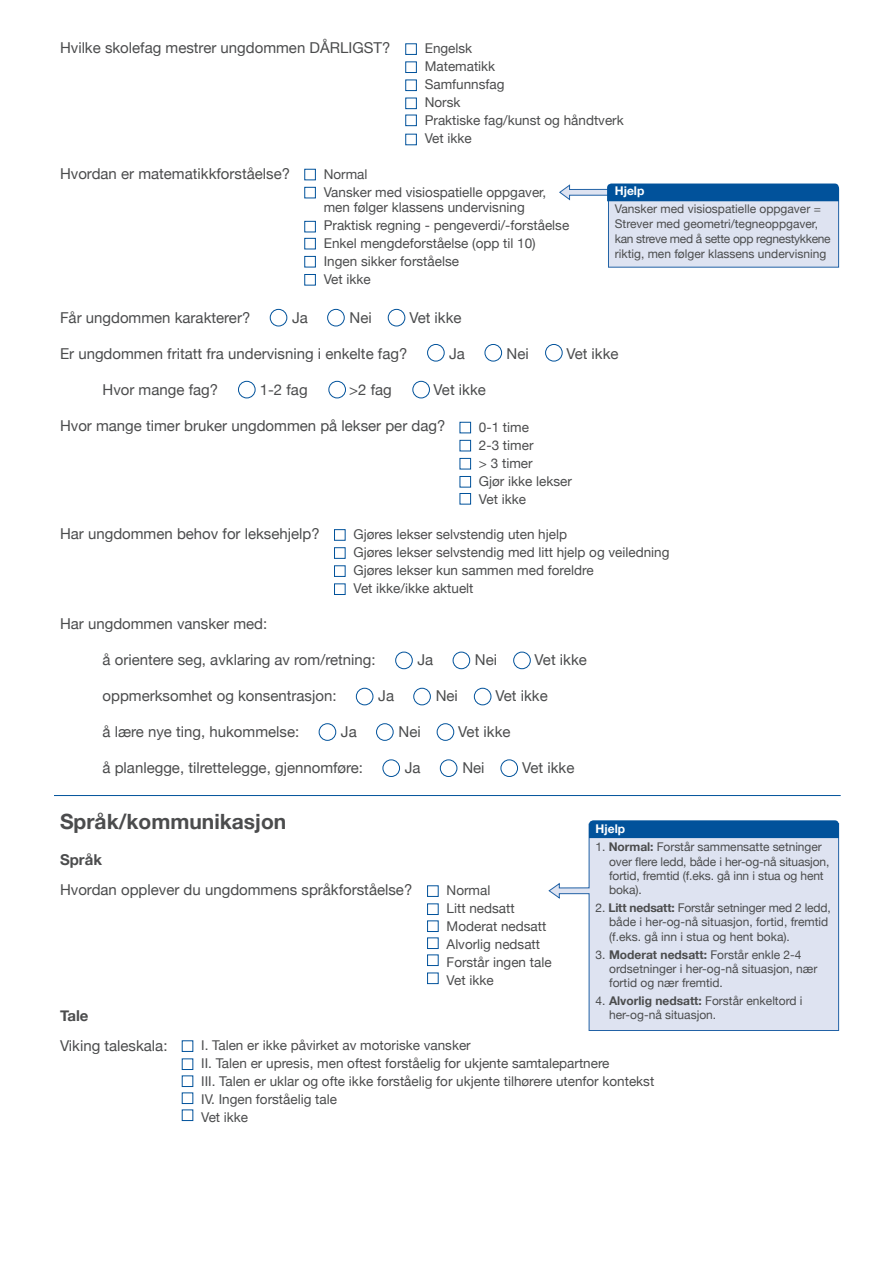
<style>
.page{position:relative;width:893px;height:1263px;background:#fff}
.page>*{position:absolute;margin:0;border:0;box-sizing:border-box;transform-origin:0 0}
.t1{font:700 21px "Helvetica Neue";color:#4b4c4d}
.t2{font:15px "Helvetica Neue";color:#4b4c4d}
.t3{font:700 15px "Helvetica Neue";color:#4b4c4d}
.t4{font:13.5px/18px "Helvetica Neue";color:#4b4c4d}
.t5{font:12px/14.2px "Helvetica Neue";color:#4b4c4d}
.t6{font:700 12px "Helvetica Neue";color:#fff}
.s1{font-weight:700}
</style>
<div class="page">
<hr style="left:54px;top:795px;width:787px;height:1px;background:#01529b">
<svg style="left:559px;top:184px;width:280px;height:84px"></svg>
<svg style="left:548px;top:823px;width:291px;height:208px;background:#e0e5f2"></svg>
<div style="left:589px;top:820px;width:250px;height:18px;background:#01529b"></div>
<div style="left:406px;top:44px;width:11px;height:11px;border:1px solid #01529b"></div>
<div style="left:406px;top:62px;width:11px;height:11px;border:1px solid #01529b"></div>
<div style="left:406px;top:80px;width:11px;height:11px;border:1px solid #01529b"></div>
<div style="left:406px;top:98px;width:11px;height:11px;border:1px solid #01529b"></div>
<div style="left:406px;top:115px;width:11px;height:11px;border:1px solid #01529b"></div>
<div style="left:406px;top:134px;width:11px;height:11px;border:1px solid #01529b"></div>
<div style="left:460px;top:422px;width:11px;height:11px;border:1px solid #01529b"></div>
<div style="left:460px;top:440px;width:11px;height:11px;border:1px solid #01529b"></div>
<div style="left:460px;top:458px;width:11px;height:11px;border:1px solid #01529b"></div>
<div style="left:460px;top:476px;width:11px;height:11px;border:1px solid #01529b"></div>
<div style="left:460px;top:493px;width:11px;height:11px;border:1px solid #01529b"></div>
<div style="left:305px;top:169px;width:11px;height:11px;border:1px solid #01529b"></div>
<div style="left:305px;top:187px;width:11px;height:11px;border:1px solid #01529b"></div>
<div style="left:305px;top:221px;width:11px;height:11px;border:1px solid #01529b"></div>
<div style="left:305px;top:238px;width:11px;height:11px;border:1px solid #01529b"></div>
<div style="left:305px;top:256px;width:11px;height:11px;border:1px solid #01529b"></div>
<div style="left:305px;top:274px;width:11px;height:11px;border:1px solid #01529b"></div>
<div style="left:270px;top:309px;width:17px;height:17px;border:1px solid #01529b;border-radius:50%"></div>
<div style="left:327px;top:309px;width:17px;height:17px;border:1px solid #01529b;border-radius:50%"></div>
<div style="left:388px;top:309px;width:17px;height:17px;border:1px solid #01529b;border-radius:50%"></div>
<div style="left:427px;top:344px;width:17px;height:17px;border:1px solid #01529b;border-radius:50%"></div>
<div style="left:485px;top:344px;width:17px;height:17px;border:1px solid #01529b;border-radius:50%"></div>
<div style="left:545px;top:344px;width:17px;height:17px;border:1px solid #01529b;border-radius:50%"></div>
<div style="left:395px;top:652px;width:17px;height:17px;border:1px solid #01529b;border-radius:50%"></div>
<div style="left:453px;top:652px;width:17px;height:17px;border:1px solid #01529b;border-radius:50%"></div>
<div style="left:513px;top:652px;width:17px;height:17px;border:1px solid #01529b;border-radius:50%"></div>
<div style="left:356px;top:688px;width:17px;height:17px;border:1px solid #01529b;border-radius:50%"></div>
<div style="left:414px;top:688px;width:17px;height:17px;border:1px solid #01529b;border-radius:50%"></div>
<div style="left:474px;top:688px;width:17px;height:17px;border:1px solid #01529b;border-radius:50%"></div>
<div style="left:319px;top:723px;width:17px;height:17px;border:1px solid #01529b;border-radius:50%"></div>
<div style="left:376px;top:723px;width:17px;height:17px;border:1px solid #01529b;border-radius:50%"></div>
<div style="left:437px;top:723px;width:17px;height:17px;border:1px solid #01529b;border-radius:50%"></div>
<div style="left:383px;top:760px;width:17px;height:17px;border:1px solid #01529b;border-radius:50%"></div>
<div style="left:440px;top:760px;width:17px;height:17px;border:1px solid #01529b;border-radius:50%"></div>
<div style="left:501px;top:760px;width:17px;height:17px;border:1px solid #01529b;border-radius:50%"></div>
<div style="left:238px;top:381px;width:17px;height:17px;border:1px solid #01529b;border-radius:50%"></div>
<div style="left:329px;top:381px;width:17px;height:17px;border:1px solid #01529b;border-radius:50%"></div>
<div style="left:413px;top:381px;width:17px;height:17px;border:1px solid #01529b;border-radius:50%"></div>
<div style="left:427px;top:885px;width:11px;height:12px;border:1px solid #01529b"></div>
<div style="left:427px;top:904px;width:11px;height:11px;border:1px solid #01529b"></div>
<div style="left:427px;top:938px;width:11px;height:11px;border:1px solid #01529b"></div>
<div style="left:427px;top:955px;width:11px;height:11px;border:1px solid #01529b"></div>
<div style="left:427px;top:973px;width:11px;height:11px;border:1px solid #01529b"></div>
<div style="left:427px;top:921px;width:11px;height:11px;border:1px solid #01529b"></div>
<div style="left:182px;top:1059px;width:11px;height:11px;border:1px solid #01529b"></div>
<div style="left:182px;top:1093px;width:11px;height:11px;border:1px solid #01529b"></div>
<div style="left:182px;top:1110px;width:11px;height:11px;border:1px solid #01529b"></div>
<div style="left:182px;top:1076px;width:11px;height:11px;border:1px solid #01529b"></div>
<div style="left:334px;top:529px;width:11px;height:11px;border:1px solid #01529b"></div>
<div style="left:334px;top:547px;width:11px;height:11px;border:1px solid #01529b"></div>
<div style="left:334px;top:566px;width:11px;height:11px;border:1px solid #01529b"></div>
<div style="left:334px;top:584px;width:11px;height:11px;border:1px solid #01529b"></div>
<p class="t2" style="left:60px;top:39px;width:332px">Hvilke skolefag mestrer ungdommen DÅRLIGST?</p>
<p class="t4" style="left:425px;top:39px;width:201px">Engelsk<br>Matematikk<br>Samfunnsfag<br>Norsk<br>Praktiske fag/kunst og håndtverk<br>Vet ikke</p>
<p class="t2" style="left:60px;top:165px;width:232px">Hvordan er matematikkforståelse?</p>
<p class="t4" style="left:324px;top:165px;width:224px">Normal<br>Vansker med visiospatielle oppgaver,</p>
<p class="t4" style="left:324px;top:198px;width:247px">men følger klassens undervisning<br>Praktisk regning - pengeverdi/-forståelse<br>Enkel mengdeforståelse (opp til 10)<br>Ingen sikker forståelse<br>Vet ikke</p>
<p class="t6" style="left:615px;top:184px;width:31px">Hjelp</p>
<p class="t5" style="left:615px;top:201px;width:217px;line-height:15px">Vansker med visiospatielle oppgaver = Strever med geometri/tegneoppgaver, kan streve med å sette opp regnestykkene riktig, men følger klassens undervisning</p>
<p class="t2" style="left:60px;top:309px;width:192px">Får ungdommen karakterer?</p>
<p class="t2" style="left:292px;top:309px;width:17px">Ja</p>
<p class="t2" style="left:350px;top:309px;width:24px">Nei</p>
<p class="t2" style="left:409px;top:309px;width:54px">Vet ikke</p>
<p class="t2" style="left:60px;top:345px;width:349px">Er ungdommen fritatt fra undervisning i enkelte fag?</p>
<p class="t2" style="left:449px;top:345px;width:17px">Ja</p>
<p class="t2" style="left:507px;top:345px;width:24px">Nei</p>
<p class="t2" style="left:566px;top:345px;width:54px">Vet ikke</p>
<p class="t2" style="left:103px;top:381px;width:117px">Hvor mange fag?</p>
<p class="t2" style="left:260px;top:381px;width:49px">1-2 fag</p>
<p class="t2" style="left:349px;top:381px;width:44px">&gt;2 fag</p>
<p class="t2" style="left:434px;top:381px;width:54px">Vet ikke</p>
<p class="t2" style="left:60px;top:417px;width:387px">Hvor mange timer bruker ungdommen på lekser per dag?</p>
<p class="t4" style="left:479px;top:418px;width:95px">0-1 time<br>2-3 timer<br>&gt; 3 timer<br>Gjør ikke lekser<br>Vet ikke</p>
<p class="t2" style="left:60px;top:525px;width:261px">Har ungdommen behov for leksehjelp?</p>
<p class="t4" style="left:353px;top:525px;width:318px">Gjøres lekser selvstendig uten hjelp<br>Gjøres lekser selvstendig med litt hjelp og veiledning Gjøres lekser kun sammen med foreldre<br>Vet ikke/ikke aktuelt</p>
<p class="t2" style="left:60px;top:615px;width:209px">Har ungdommen vansker med:</p>
<p class="t2" style="left:103px;top:651px;width:275px">å orientere seg, avklaring av rom/retning:</p>
<p class="t2" style="left:417px;top:651px;width:17px">Ja</p>
<p class="t2" style="left:475px;top:651px;width:24px">Nei</p>
<p class="t2" style="left:535px;top:651px;width:54px">Vet ikke</p>
<p class="t2" style="left:103px;top:687px;width:235px">oppmerksomhet og konsentrasjon:</p>
<p class="t2" style="left:378px;top:687px;width:17px">Ja</p>
<p class="t2" style="left:436px;top:687px;width:24px">Nei</p>
<p class="t2" style="left:495px;top:687px;width:54px">Vet ikke</p>
<p class="t2" style="left:103px;top:723px;width:198px">å lære nye ting, hukommelse:</p>
<p class="t2" style="left:341px;top:723px;width:17px">Ja</p>
<p class="t2" style="left:399px;top:723px;width:24px">Nei</p>
<p class="t2" style="left:458px;top:723px;width:54px">Vet ikke</p>
<p class="t2" style="left:103px;top:759px;width:262px">å planlegge, tilrettelegge, gjennomføre:</p>
<p class="t2" style="left:405px;top:759px;width:17px">Ja</p>
<p class="t2" style="left:462px;top:759px;width:24px">Nei</p>
<p class="t2" style="left:522px;top:759px;width:54px">Vet ikke</p>
<h1 class="t1" style="left:60px;top:808px;width:228px">Språk/kommunikasjon</h1>
<p class="t3" style="left:60px;top:850px;width:43px">Språk</p>
<p class="t2" style="left:60px;top:880px;width:354px">Hvordan opplever du ungdommens språkforståelse?</p>
<p class="t6" style="left:596px;top:821px;width:31px">Hjelp</p>
<p class="t5" style="left:609px;top:840px;width:222px;text-indent:-14px">1. <span class="s1">Normal:</span> Forstår sammensatte setninger over flere ledd, både i her-og-nå situasjon, fortid, fremtid (f.eks. gå inn i stua og hent boka).</p>
<p class="t5" style="left:609px;top:900px;width:223px;text-indent:-14px">2. <span class="s1">Litt nedsatt:</span> Forstår setninger med 2 ledd, både i her-og-nå situasjon, fortid, fremtid (f.eks. gå inn i stua og hent boka).</p>
<p class="t5" style="left:609px;top:947px;width:210px;text-indent:-14px">3. <span class="s1">Moderat nedsatt:</span> Forstår enkle 2-4 ordsetninger i her-og-nå situasjon, nær fortid og nær fremtid.</p>
<p class="t5" style="left:609px;top:993px;width:195px;text-indent:-14px">4. <span class="s1">Alvorlig nedsatt:</span> Forstår enkeltord i her-og-nå situasjon.</p>
<p class="t4" style="left:447px;top:881px;width:107px">Normal<br>Litt nedsatt<br>Moderat nedsatt<br>Alvorlig nedsatt<br>Forstår ingen tale<br>Vet ikke</p>
<p class="t3" style="left:60px;top:1006px;width:30px">Tale</p>
<p class="t2" style="left:60px;top:1036px;width:109px">Viking taleskala:</p>
<p class="t4" style="left:201px;top:1036px;width:455px">I. Talen er ikke påvirket av motoriske vansker<br>II. Talen er upresis, men oftest forståelig for ukjente samtalepartnere<br>III. Talen er uklar og ofte ikke forståelig for ukjente tilhørere utenfor kontekst IV. Ingen forståelig tale<br>Vet ikke</p>
</div>
